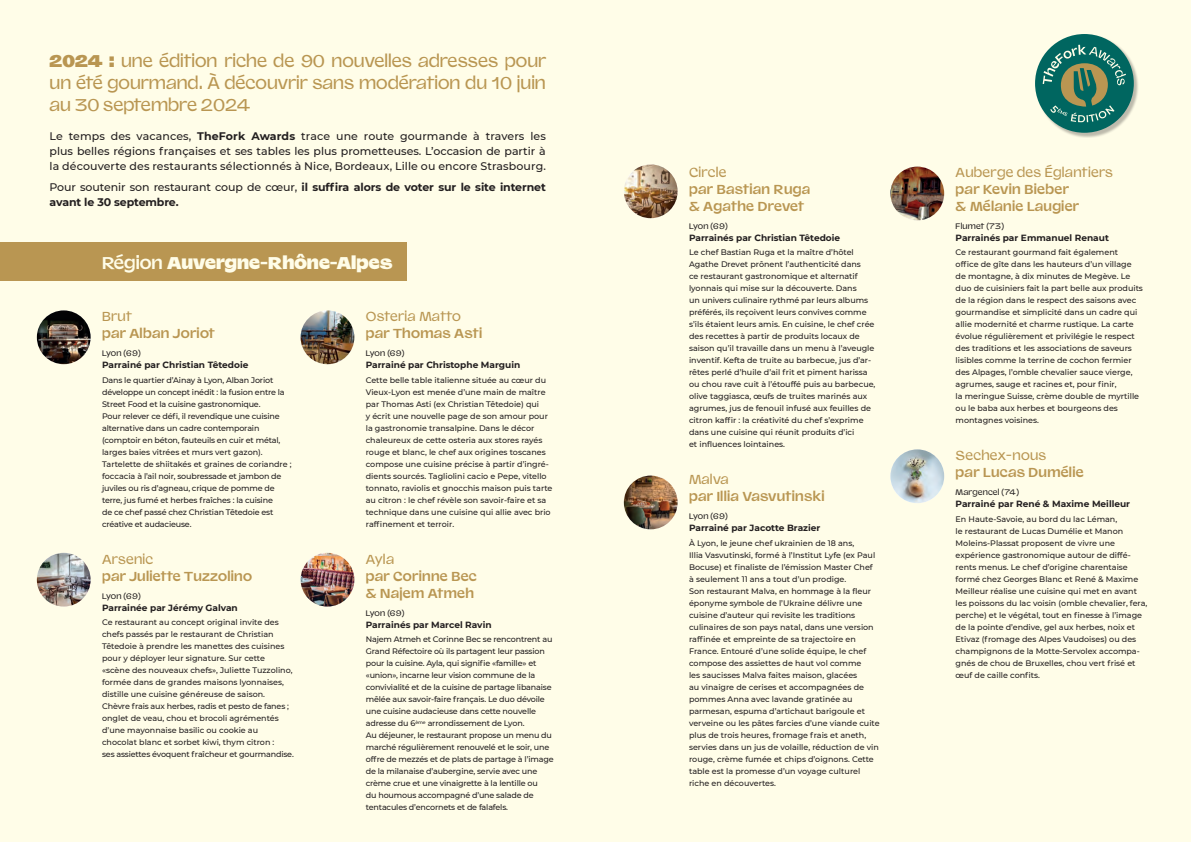
<style>
.page{position:relative;width:1191px;height:842px;background:#fff}
.page>*{position:absolute;margin:0;border:0;box-sizing:border-box;transform-origin:0 0}
.t1{font:17px/22px "Valizas";color:#b99652;text-align:justify}
.t2{font:900 17px "Valizas";color:#fffde8}
.t3{font:600 13px/17px "Valizas";letter-spacing:.02em;color:#b99652}
.t4{font:13px "Valizas";letter-spacing:.02em;color:#b99652}
.t5{font:500 11px/15px "Montserrat";letter-spacing:.01em;color:#231f20;text-align:justify}
.t6{font:700 11px/15px "Montserrat";letter-spacing:-.01em;color:#231f20}
.t7{font:700 9px "Montserrat";color:#231f20}
.t8{font:500 8px/12px "Montserrat";color:#231f20}
.t9{font:500 8px/12px "Montserrat";letter-spacing:-.02em;color:#231f20}
.t10{font:8px "Valizas";letter-spacing:.02em;color:#231f20}
.s1{font-weight:900}
.s2{font-weight:700}
.s3{font-weight:500}
.s4{font-weight:600}
</style>
<div class="page">
<div style="left:0;top:0;width:595px;height:842px;background:#fffde8"></div>
<div style="left:0;top:242px;width:406px;height:39px;background:#b99652"></div>
<div style="left:595px;top:0;width:596px;height:842px;background:#fffde8"></div>
<img style="left:300px;top:553px;width:54px;height:54px;border-radius:27px">
<img style="left:624px;top:164px;width:53px;height:54px;border-radius:27px">
<img style="left:624px;top:476px;width:53px;height:53px;border-radius:27px">
<img style="left:300px;top:310px;width:54px;height:54px;border-radius:27px">
<img style="left:890px;top:167px;width:54px;height:53px;border-radius:27px">
<img style="left:37px;top:553px;width:54px;height:54px;border-radius:27px">
<img style="left:37px;top:310px;width:54px;height:54px;border-radius:27px">
<div style="left:1035px;top:35px;width:104px;height:103px;background:#231f20;opacity:.3"></div>
<div style="left:1035px;top:34px;width:98px;height:99px;background:#006660;border-radius:50%"></div>
<svg style="left:1042px;top:45px;width:84px;height:77px"></svg>
<img style="left:890px;top:449px;width:54px;height:54px;border-radius:27px">
<h1 class="t1" style="left:50px;top:49px;width:498px"><span class="s1">2024 :</span> une édition riche de 90 nouvelles adresses pour un été gourmand. À découvrir sans modération du 10 juin au 30 septembre 2024</h1>
<p class="t5" style="left:50px;top:128px;width:498px">Le temps des vacances, <span class="s2">TheFork Awards</span> trace une route gourmande à travers les plus belles régions françaises et ses tables les plus prometteuses. L’occasion de partir à la découverte des restaurants sélectionnés à Nice, Bordeaux, Lille ou encore Strasbourg.</p>
<h3 class="t6" style="left:50px;top:179px;width:498px"><span class="s3">Pour soutenir son restaurant coup de cœur,</span> il suffira alors de voter sur le site internet avant le 30 septembre.</h3>
<h1 class="t2" style="left:102px;top:248px;width:292px"><span class="s4">Région</span> Auvergne-Rhône-Alpes</h1>
<h2 class="t4" style="left:102px;top:307px;width:31px">Brut</h2>
<h2 class="t3" style="left:102px;top:324px;width:114px">par Alban Joriot</h2>
<p class="t10" style="left:102px;top:347px;width:40px">Lyon (69)</p>
<p class="t7" style="left:102px;top:358px;width:148px">Parrainé par Christian Têtedoie</p>
<p class="t9" style="left:102px;top:374px;width:191px">Dans le quartier d’Ainay à Lyon, Alban Joriot développe un concept inédit : la fusion entre la Street Food et la cuisine gastronomique.<br>Pour relever ce défi, il revendique une cuisine alternative dans un cadre contemporain (comptoir en béton, fauteuils en cuir et métal, larges baies vitrées et murs vert gazon).<br>Tartelette de shiitakés et graines de coriandre ; foccacia à l’ail noir, soubressade et jambon de juviles ou ris d’agneau, crique de pomme de terre, jus fumé et herbes fraîches : la cuisine<br>de ce chef passé chez Christian Têtedoie est créative et audacieuse.</p>
<h2 class="t4" style="left:102px;top:549px;width:53px">Arsenic</h2>
<h2 class="t3" style="left:102px;top:566px;width:151px">par Juliette Tuzzolino</h2>
<p class="t10" style="left:102px;top:589px;width:40px">Lyon (69)</p>
<p class="t7" style="left:102px;top:601px;width:137px">Parrainée par Jérémy Galvan</p>
<p class="t8" style="left:102px;top:616px;width:193px">Ce restaurant au concept original invite des chefs passés par le restaurant de Christian Têtedoie à prendre les manettes des cuisines pour y déployer leur signature. Sur cette «scène des nouveaux chefs», Juliette Tuzzolino, formée dans de grandes maisons lyonnaises, distille une cuisine généreuse de saison.<br>Chèvre frais aux herbes, radis et pesto de fanes ; onglet de veau, chou et brocoli agrémentés d’une mayonnaise basilic ou cookie au chocolat blanc et sorbet kiwi, thym citron :<br>ses assiettes évoquent fraîcheur et gourmandise.</p>
<h2 class="t4" style="left:366px;top:307px;width:97px">Osteria Matto</h2>
<h2 class="t3" style="left:366px;top:324px;width:118px">par Thomas Asti</h2>
<p class="t10" style="left:366px;top:347px;width:40px">Lyon (69)</p>
<p class="t7" style="left:366px;top:358px;width:156px">Parrainé par Christophe Marguin</p>
<p class="t8" style="left:366px;top:374px;width:188px">Cette belle table italienne située au cœur du Vieux-Lyon est menée d’une main de maître par Thomas Asti (ex Christian Têtedoie) qui<br>y écrit une nouvelle page de son amour pour la gastronomie transalpine. Dans le décor chaleureux de cette osteria aux stores rayés rouge et blanc, le chef aux origines toscanes compose une cuisine précise à partir d’ingré&shy;dients sourcés. Tagliolini cacio e Pepe, vitello tonnato, raviolis et gnocchis maison puis tarte au citron : le chef révèle son savoir-faire et sa technique dans une cuisine qui allie avec brio raffinement et terroir.</p>
<h2 class="t4" style="left:366px;top:549px;width:30px">Ayla</h2>
<h2 class="t3" style="left:366px;top:566px;width:112px">par Corinne Bec &amp; Najem Atmeh</h2>
<p class="t10" style="left:366px;top:606px;width:40px">Lyon (69)</p>
<p class="t7" style="left:366px;top:618px;width:127px">Parrainés par Marcel Ravin</p>
<p class="t9" style="left:366px;top:633px;width:189px">Najem Atmeh et Corinne Bec se rencontrent au Grand Réfectoire où ils partagent leur passion pour la cuisine. Ayla, qui signifie «famille» et «union», incarne leur vision commune de la convivialité et de la cuisine de partage libanaise mêlée aux savoir-faire français. Le duo dévoile une cuisine audacieuse dans cette nouvelle adresse du 6<sup>ème</sup> arrondissement de Lyon.<br>Au déjeuner, le restaurant propose un menu du marché régulièrement renouvelé et le soir, une offre de mezzés et de plats de partage à l’image de la milanaise d’aubergine, servie avec une crème crue et une vinaigrette à la lentille ou<br>du houmous accompagné d’une salade de tentacules d’encornets et de falafels.</p>
<h2 class="t4" style="left:689px;top:162px;width:39px">Circle</h2>
<h2 class="t3" style="left:689px;top:179px;width:123px">par Bastian Ruga &amp; Agathe Drevet</h2>
<p class="t10" style="left:689px;top:219px;width:40px">Lyon (69)</p>
<p class="t7" style="left:689px;top:231px;width:153px">Parrainés par Christian Têtedoie</p>
<p class="t8" style="left:689px;top:246px;width:188px">Le chef Bastian Ruga et la maître d’hôtel Agathe Drevet prônent l’authenticité dans<br>ce restaurant gastronomique et alternatif lyonnais qui mise sur la découverte. Dans<br>un univers culinaire rythmé par leurs albums préférés, ils reçoivent leurs convives comme s’ils étaient leurs amis. En cuisine, le chef crée des recettes à partir de produits locaux de saison qu’il travaille dans un menu à l’aveugle inventif. Kefta de truite au barbecue, jus d’ar&shy;rêtes perlé d’huile d’ail frit et piment harissa ou chou rave cuit à l’étouffé puis au barbecue, olive taggiasca, œufs de truites marinés aux agrumes, jus de fenouil infusé aux feuilles de citron kaffir : la créativité du chef s’exprime dans une cuisine qui réunit produits d’ici<br>et influences lointaines.</p>
<h2 class="t4" style="left:689px;top:469px;width:41px">Malva</h2>
<h2 class="t3" style="left:689px;top:487px;width:137px">par Illia Vasvutinski</h2>
<p class="t10" style="left:689px;top:510px;width:40px">Lyon (69)</p>
<p class="t7" style="left:689px;top:521px;width:133px">Parrainé par Jacotte Brazier</p>
<p class="t8" style="left:689px;top:537px;width:192px">À Lyon, le jeune chef ukrainien de 18 ans,<br>Illia Vasvutinski, formé à l’Institut Lyfe (ex Paul Bocuse) et finaliste de l’émission Master Chef<br>à seulement 11 ans a tout d’un prodige.<br>Son restaurant Malva, en hommage à la fleur éponyme symbole de l’Ukraine délivre une cuisine d’auteur qui revisite les traditions culinaires de son pays natal, dans une version raffinée et empreinte de sa trajectoire en France. Entouré d’une solide équipe, le chef compose des assiettes de haut vol comme<br>les saucisses Malva faites maison, glacées<br>au vinaigre de cerises et accompagnées de pommes Anna avec lavande gratinée au parmesan, espuma d’artichaut barigoule et verveine ou les pâtes farcies d’une viande cuite plus de trois heures, fromage frais et aneth, servies dans un jus de volaille, réduction de vin rouge, crème fumée et chips d’oignons. Cette table est la promesse d’un voyage culturel riche en découvertes.</p>
<h2 class="t4" style="left:955px;top:162px;width:159px">Auberge des Églantiers</h2>
<h2 class="t3" style="left:955px;top:179px;width:125px">par Kevin Bieber &amp; Mélanie Laugier</h2>
<p class="t10" style="left:955px;top:219px;width:50px">Flumet (73)</p>
<p class="t7" style="left:955px;top:231px;width:155px">Parrainés par Emmanuel Renaut</p>
<p class="t8" style="left:955px;top:246px;width:189px">Ce restaurant gourmand fait également office de gîte dans les hauteurs d’un village de montagne, à dix minutes de Megève. Le duo de cuisiniers fait la part belle aux produits de la région dans le respect des saisons avec gourmandise et simplicité dans un cadre qui allie modernité et charme rustique. La carte évolue régulièrement et privilégie le respect des traditions et les associations de saveurs lisibles comme la terrine de cochon fermier des Alpages, l’omble chevalier sauce vierge, agrumes, sauge et racines et, pour finir,<br>la meringue Suisse, crème double de myrtille ou le baba aux herbes et bourgeons des montagnes voisines.</p>
<h2 class="t4" style="left:955px;top:445px;width:92px">Sechex-nous</h2>
<h2 class="t3" style="left:955px;top:463px;width:129px">par Lucas Dumélie</h2>
<p class="t10" style="left:955px;top:486px;width:65px">Margencel (74)</p>
<p class="t7" style="left:955px;top:497px;width:176px">Parrainé par René &amp; Maxime Meilleur</p>
<p class="t8" style="left:955px;top:513px;width:193px">En Haute-Savoie, au bord du lac Léman,<br>le restaurant de Lucas Dumélie et Manon Moleins-Plassat proposent de vivre une expérience gastronomique autour de diffé&shy;rents menus. Le chef d’origine charentaise formé chez Georges Blanc et René &amp; Maxime Meilleur réalise une cuisine qui met en avant les poissons du lac voisin (omble chevalier, fera, perche) et le végétal, tout en finesse à l’image de la pointe d’endive, gel aux herbes, noix et Etivaz (fromage des Alpes Vaudoises) ou des champignons de la Motte-Servolex accompa&shy;gnés de chou de Bruxelles, chou vert frisé et œuf de caille confits.</p>
</div>
